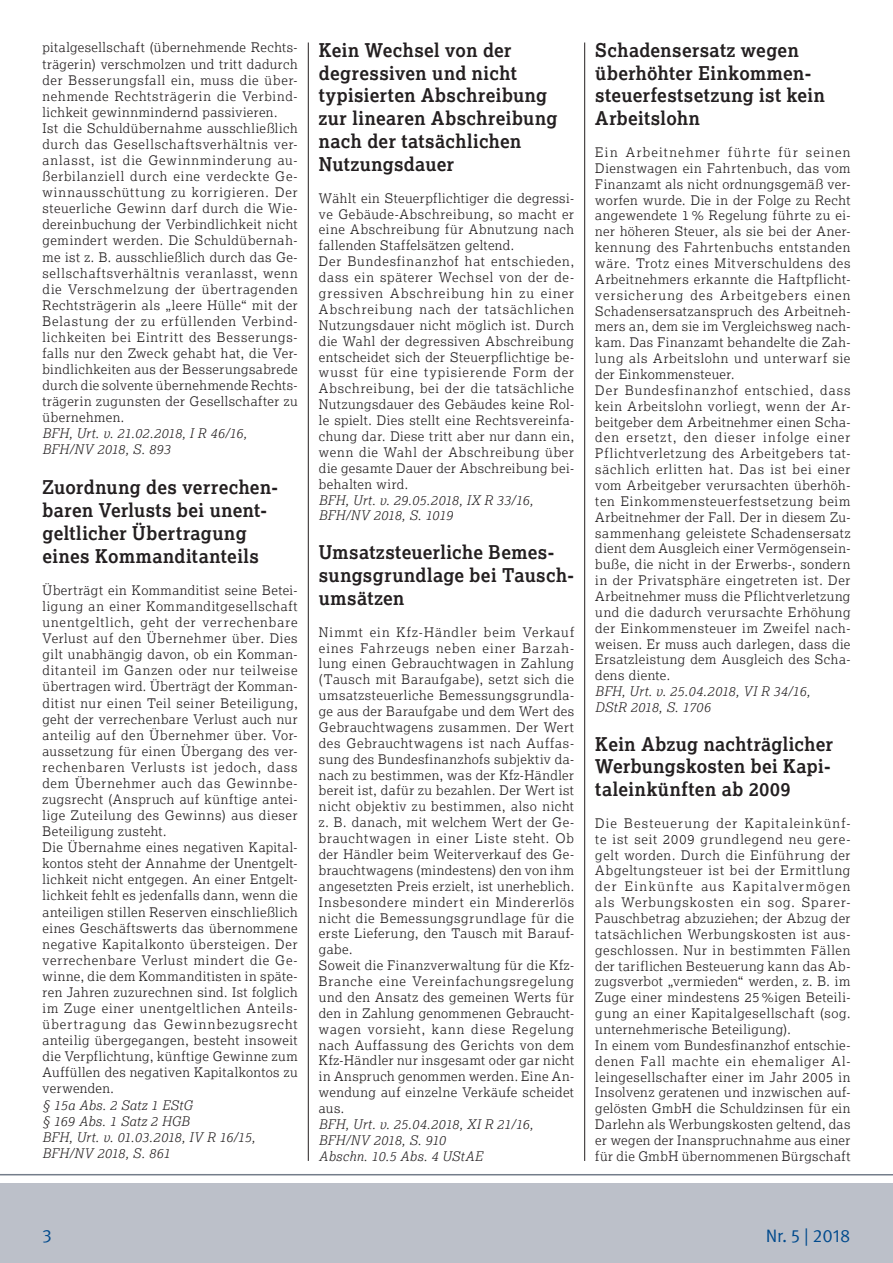
<style>
.page{position:relative;width:893px;height:1263px;background:#fff}
.page>*{position:absolute;margin:0;border:0;box-sizing:border-box;transform-origin:0 0}
.t1{font:700 18.9px/22.8px "Lexia";letter-spacing:.02em;color:#231f20;scale:.95 1}
.t2{font:18px "Meta Normal Caps Expert";color:#004a8d}
.t3{font:300 13.2px/15.9px "Lexia";letter-spacing:.045em;color:#231f20}
.t4{font:italic 300 13.2px/16px "Lexia";letter-spacing:.02em;color:#231f20}
.s1{font-family:"Meta Pro Norm"}
</style>
<div class="page">
<div style="left:0;top:1183px;width:893px;height:80px;background:#bcc0c9"></div>
<hr style="left:308px;top:43px;width:1px;height:1118px;background:#231f20">
<hr style="left:584px;top:43px;width:1px;height:1118px;background:#231f20">
<hr style="left:0;top:1174px;width:893px;height:1px;background:#747d8a">
<p class="t3" style="left:43px;top:39px;width:257px">pitalgesellschaft (übernehmende Rechts&shy;trägerin) verschmolzen und tritt dadurch der Besserungsfall ein, muss die über&shy;nehmende Rechtsträgerin die Verbind&shy;lichkeit gewinnmindernd passivieren.<br>Ist die Schuldübernahme ausschließlich durch das Gesellschaftsverhältnis ver&shy;anlasst, ist die Gewinnminderung au&shy;ßerbilanziell durch eine verdeckte Ge&shy;winnausschüttung zu korrigieren. Der steuerliche Gewinn darf durch die Wie&shy;dereinbuchung der Verbindlichkeit nicht gemindert werden. Die Schuldübernah&shy;me ist z. B. ausschließlich durch das Ge&shy;sellschaftsverhältnis veranlasst, wenn die Verschmelzung der übertragenden Rechtsträgerin als „leere Hülle“ mit der Belastung der zu erfüllenden Verbind&shy;lichkeiten bei Eintritt des Besserungs&shy;falls nur den Zweck gehabt hat, die Ver&shy;bindlichkeiten aus der Besserungsabrede durch die solvente übernehmende Rechts&shy;trägerin zugunsten der Gesellschafter zu übernehmen.</p>
<p class="t4" style="left:43px;top:425px;width:206px">BFH, Urt. v. 21.02.2018, I R 46/16,<br>BFH/NV 2018, S. 893</p>
<h1 class="t1" style="left:43px;top:475px;width:249px">Zuordnung des verrechen&shy;baren Verlusts bei unent&shy;geltlicher Übertragung eines Kommanditanteils</h1>
<p class="t3" style="left:43px;top:582px;width:257px">Überträgt ein Kommanditist seine Betei&shy;ligung an einer Kommanditgesellschaft unentgeltlich, geht der verrechenbare Verlust auf den Übernehmer über. Dies gilt unabhängig davon, ob ein Komman&shy;ditanteil im Ganzen oder nur teilweise übertragen wird. Überträgt der Komman&shy;ditist nur einen Teil seiner Beteiligung, geht der verrechenbare Verlust auch nur anteilig auf den Übernehmer über. Vor&shy;aussetzung für einen Übergang des ver&shy;rechenbaren Verlusts ist jedoch, dass dem Übernehmer auch das Gewinnbe&shy;zugsrecht (Anspruch auf künftige antei&shy;lige Zuteilung des Gewinns) aus dieser Beteiligung zusteht.<br>Die Übernahme eines negativen Kapital&shy;kontos steht der Annahme der Unentgelt&shy;lichkeit nicht entgegen. An einer Entgelt&shy;lichkeit fehlt es jedenfalls dann, wenn die anteiligen stillen Reserven einschließlich eines Geschäftswerts das übernommene negative Kapitalkonto übersteigen. Der verrechenbare Verlust mindert die Ge&shy;winne, die dem Kommanditisten in späte&shy;ren Jahren zuzurechnen sind. Ist folglich im Zuge einer unentgeltlichen Anteils&shy;übertragung das Gewinnbezugsrecht anteilig übergegangen, besteht insoweit die Verpflichtung, künftige Gewinne zum Auffüllen des negativen Kapitalkontos zu verwenden.</p>
<p class="t4" style="left:43px;top:1096px;width:214px">§ 15a Abs. 2 Satz 1 EStG<br>§ 169 Abs. 1 Satz 2 HGB<br>BFH, Urt. v. 01.03.2018, IV R 16/15,<br>BFH/NV 2018, S. 861</p>
<h1 class="t1" style="left:319px;top:38px;width:252px">Kein Wechsel von der degressiven und nicht typisierten Abschreibung zur linearen Abschreibung nach der tatsächlichen<br>Nutzungsdauer</h1>
<p class="t3" style="left:319px;top:190px;width:257px">Wählt ein Steuerpflichtiger die degressi&shy;ve Gebäude-Abschreibung, so macht er eine Abschreibung für Abnutzung nach fallenden Staffelsätzen geltend.<br>Der Bundesfinanzhof hat entschieden, dass ein späterer Wechsel von der de&shy;gressiven Abschreibung hin zu einer Abschreibung nach der tatsächlichen Nutzungsdauer nicht möglich ist. Durch die Wahl der degressiven Abschreibung entscheidet sich der Steuerpflichtige be&shy;wusst für eine typisierende Form der Abschreibung, bei der die tatsächliche Nutzungsdauer des Gebäudes keine Rol&shy;le spielt. Dies stellt eine Rechtsvereinfa&shy;chung dar. Diese tritt aber nur dann ein, wenn die Wahl der Abschreibung über die gesamte Dauer der Abschreibung bei&shy;behalten wird.</p>
<p class="t4" style="left:319px;top:491px;width:216px">BFH, Urt. v. 29.05.2018, IX R 33/16,<br>BFH/NV 2018, S. 1019</p>
<h1 class="t1" style="left:319px;top:540px;width:270px">Umsatzsteuerliche Bemes&shy;sungsgrundlage bei Tausch&shy;umsätzen</h1>
<p class="t3" style="left:319px;top:623px;width:257px">Nimmt ein Kfz-Händler beim Verkauf eines Fahrzeugs neben einer Barzah&shy;lung einen Gebrauchtwagen in Zahlung (Tausch mit Baraufgabe), setzt sich die umsatzsteuerliche Bemessungsgrundla&shy;ge aus der Baraufgabe und dem Wert des Gebrauchtwagens zusammen. Der Wert des Gebrauchtwagens ist nach Auffas&shy;sung des Bundesfinanzhofs subjektiv da&shy;nach zu bestimmen, was der Kfz-Händler bereit ist, dafür zu bezahlen. Der Wert ist nicht objektiv zu bestimmen, also nicht z. B. danach, mit welchem Wert der Ge&shy;brauchtwagen in einer Liste steht. Ob der Händler beim Weiterverkauf des Ge&shy;brauchtwagens (mindestens) den von ihm angesetzten Preis erzielt, ist unerheblich.<br>Insbesondere mindert ein Mindererlös nicht die Bemessungsgrundlage für die erste Lieferung, den Tausch mit Barauf&shy;gabe.<br>Soweit die Finanzverwaltung für die Kfz-Branche eine Vereinfachungsregelung und den Ansatz des gemeinen Werts für den in Zahlung genommenen Gebraucht&shy;wagen vorsieht, kann diese Regelung nach Auffassung des Gerichts von dem Kfz-Händler nur insgesamt oder gar nicht in Anspruch genommen werden. Eine An&shy;wendung auf einzelne Verkäufe scheidet aus.</p>
<p class="t4" style="left:319px;top:1116px;width:216px">BFH, Urt. v. 25.04.2018, XI R 21/16,<br>BFH/NV 2018, S. 910<br>Abschn. 10.5 Abs. 4 UStAE</p>
<h1 class="t1" style="left:595px;top:38px;width:243px">Schadensersatz wegen überhöhter Einkommen&shy;steuerfestsetzung ist kein<br>Arbeitslohn</h1>
<p class="t3" style="left:595px;top:144px;width:257px">Ein Arbeitnehmer führte für seinen Dienstwagen ein Fahrtenbuch, das vom Finanzamt als nicht ordnungsgemäß ver&shy;worfen wurde. Die in der Folge zu Recht angewendete 1 % Regelung führte zu ei&shy;ner höheren Steuer, als sie bei der Aner&shy;kennung des Fahrtenbuchs entstanden wäre. Trotz eines Mitverschuldens des Arbeitnehmers erkannte die Haftpflicht&shy;versicherung des Arbeitgebers einen Schadensersatzanspruch des Arbeitneh&shy;mers an, dem sie im Vergleichsweg nach&shy;kam. Das Finanzamt behandelte die Zah&shy;lung als Arbeitslohn und unterwarf sie der Einkommensteuer.<br>Der Bundesfinanzhof entschied, dass kein Arbeitslohn vorliegt, wenn der Ar&shy;beitgeber dem Arbeitnehmer einen Scha&shy;den ersetzt, den dieser infolge einer Pflichtverletzung des Arbeitgebers tat&shy;sächlich erlitten hat. Das ist bei einer vom Arbeitgeber verursachten überhöh&shy;ten Einkommensteuerfestsetzung beim Arbeitnehmer der Fall. Der in diesem Zu&shy;sammenhang geleistete Schadensersatz dient dem Ausgleich einer Vermögensein&shy;buße, die nicht in der Erwerbs-, sondern in der Privatsphäre eingetreten ist. Der Arbeitnehmer muss die Pflichtverletzung und die dadurch verursachte Erhöhung der Einkommensteuer im Zweifel nach&shy;weisen. Er muss auch darlegen, dass die Ersatzleistung dem Ausgleich des Scha&shy;dens diente.</p>
<p class="t4" style="left:595px;top:683px;width:216px">BFH, Urt. v. 25.04.2018, VI R 34/16,<br>DStR 2018, S. 1706</p>
<h1 class="t1" style="left:595px;top:732px;width:252px">Kein Abzug nachträglicher<br>Werbungskosten bei Kapi&shy;taleinkünften ab 2009</h1>
<p class="t3" style="left:595px;top:815px;width:257px">Die Besteuerung der Kapitaleinkünf&shy;te ist seit 2009 grundlegend neu gere&shy;gelt worden. Durch die Einführung der Abgeltungsteuer ist bei der Ermittlung der Einkünfte aus Kapitalvermögen als Werbungskosten ein sog. Sparer-Pauschbetrag abzuziehen; der Abzug der tatsächlichen Werbungskosten ist aus&shy;geschlossen. Nur in bestimmten Fällen der tariflichen Besteuerung kann das Ab&shy;zugsverbot „vermieden“ werden, z. B. im Zuge einer mindestens 25 %igen Beteili&shy;gung an einer Kapitalgesellschaft (sog. unternehmerische Beteiligung).<br>In einem vom Bundesfinanzhof entschie&shy;denen Fall machte ein ehemaliger Al&shy;leingesellschafter einer im Jahr 2005 in Insolvenz geratenen und inzwischen auf&shy;gelösten GmbH die Schuldzinsen für ein Darlehn als Werbungskosten geltend, das er wegen der Inanspruchnahme aus einer für die GmbH übernommenen Bürgschaft</p>
<h2 class="t2" style="left:43px;top:1225px;width:11px">3</h2>
<h2 class="t2" style="left:766px;top:1225px;width:86px"><span class="s1">Nr.</span> 5 <span class="s1">|</span> 2018</h2>
</div>
